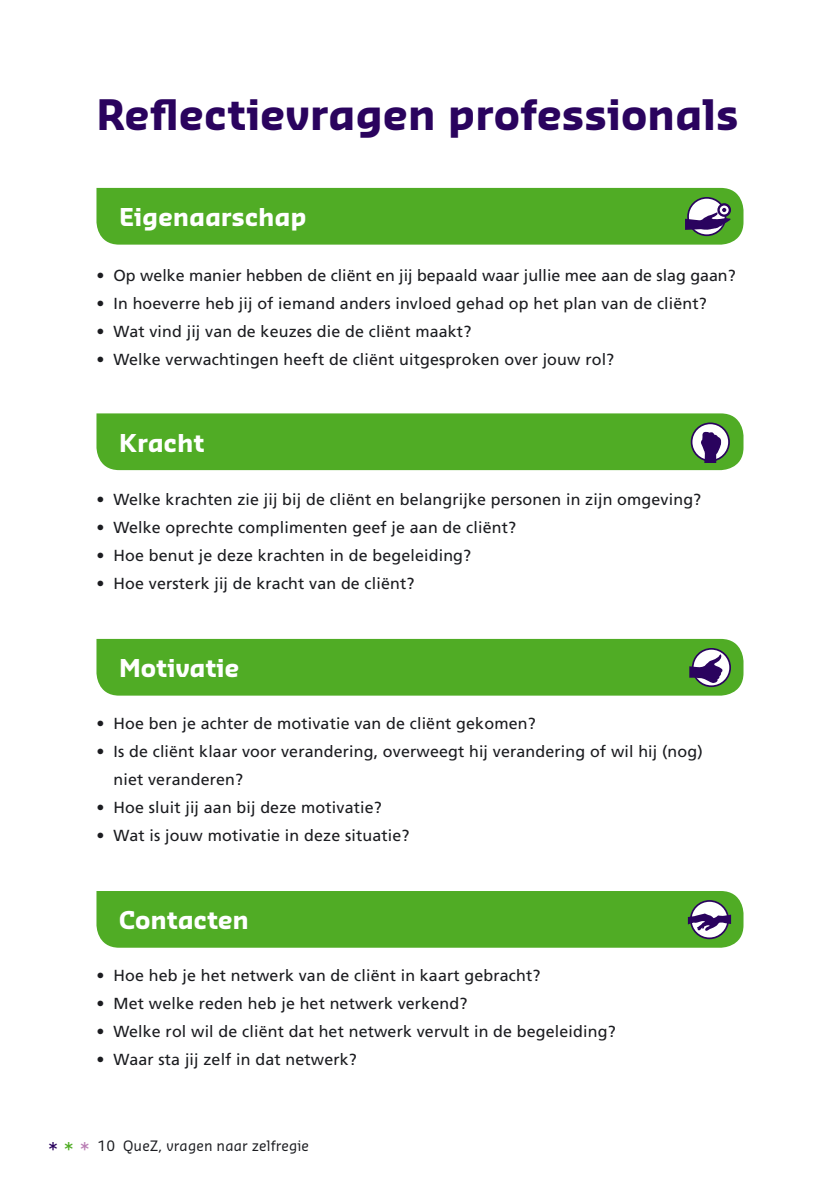
<style>
.page{position:relative;width:840px;height:1191px;background:#fff}
.page>*{position:absolute;margin:0;border:0;box-sizing:border-box;transform-origin:0 0}
.hoofdkop{font:700 41px "Sansa";letter-spacing:.005em;color:#2a035e}
.t1{font:700 24px "Sansa";color:#fff}
.t2{font:16px/28px "Frutiger";letter-spacing:.01em;color:#1b1c20}
.t3{font:14px "Sansa";letter-spacing:.01em;color:#1b1c20}
.s1{font-size:20px;color:#2a035e}
.s2{font-size:20px;color:#50ac25}
.s3{font-size:20px;color:#ba7fb5}
</style>
<div class="page">
<div style="left:96px;top:188px;width:647px;height:57px;background:#50ac25"></div>
<div style="left:96px;top:413px;width:647px;height:57px;background:#50ac25"></div>
<div style="left:96px;top:639px;width:647px;height:56px;background:#50ac25"></div>
<div style="left:96px;top:891px;width:647px;height:56px;background:#50ac25"></div>
<p class="hoofdkop" style="left:96px;top:89px;width:643px">Reflectievragen professionals</p>
<p class="t1" style="left:119px;top:202px;width:189px">Eigenaarschap</p>
<p class="t2" style="left:96px;top:261px;width:640px">• Op welke manier hebben de cliënt en jij bepaald waar jullie mee aan de slag gaan?</p>
<p class="t2" style="left:96px;top:289px;width:611px">• In hoeverre heb jij of iemand anders invloed gehad op het plan van de cliënt?</p>
<p class="t2" style="left:96px;top:317px;width:376px">• Wat vind jij van de keuzes die de cliënt maakt?</p>
<p class="t2" style="left:96px;top:345px;width:519px">• Welke verwachtingen heeft de cliënt uitgesproken over jouw rol?</p>
<p class="t1" style="left:119px;top:427px;width:86px">Kracht</p>
<p class="t2" style="left:96px;top:485px;width:606px">• Welke krachten zie jij bij de cliënt en belangrijke personen in zijn omgeving?</p>
<p class="t2" style="left:96px;top:513px;width:421px">• Welke oprechte complimenten geef je aan de cliënt?</p>
<p class="t2" style="left:96px;top:541px;width:376px">• Hoe benut je deze krachten in de begeleiding?</p>
<p class="t2" style="left:96px;top:569px;width:319px">• Hoe versterk jij de kracht van de cliënt?</p>
<p class="t1" style="left:119px;top:653px;width:122px">Motivatie</p>
<p class="t2" style="left:96px;top:709px;width:440px">• Hoe ben je achter de motivatie van de cliënt gekomen?</p>
<p class="t2" style="left:113px;top:737px;width:590px;text-indent:-17px">• Is de cliënt klaar voor verandering, overweegt hij verandering of wil hij (nog) niet veranderen?</p>
<p class="t2" style="left:96px;top:793px;width:287px">• Hoe sluit jij aan bij deze motivatie?</p>
<p class="t2" style="left:96px;top:821px;width:314px">• Wat is jouw motivatie in deze situatie?</p>
<p class="t1" style="left:119px;top:905px;width:131px">Contacten</p>
<p class="t2" style="left:96px;top:961px;width:445px">• Hoe heb je het netwerk van de cliënt in kaart gebracht?</p>
<p class="t2" style="left:96px;top:989px;width:372px">• Met welke reden heb je het netwerk verkend?</p>
<p class="t2" style="left:96px;top:1017px;width:520px">• Welke rol wil de cliënt dat het netwerk vervult in de begeleiding?</p>
<p class="t2" style="left:96px;top:1045px;width:262px">• Waar sta jij zelf in dat netwerk?</p>
<p class="t3" style="left:48px;top:1137px;width:262px"><span class="s1">*</span> <span class="s2">*</span> <span class="s3">*</span> 10 QueZ, vragen naar zelfregie</p>
</div>
